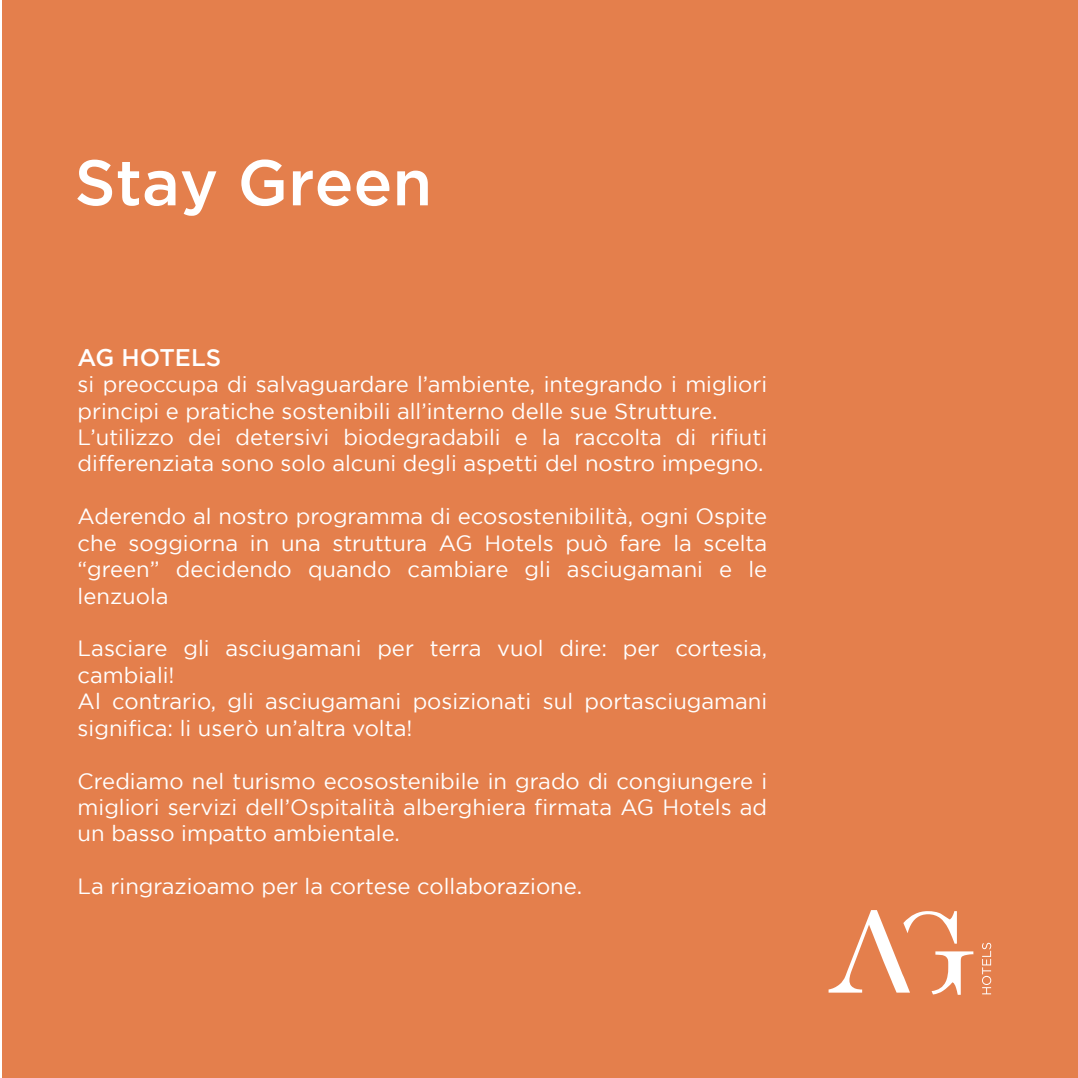
<style>
.page{position:relative;width:1078px;height:1078px;background:#fff}
.page>*{position:absolute;margin:0;border:0;box-sizing:border-box;transform-origin:0 0}
.t1{font:500 64.4px "Gotham";color:#fff}
.t2{font:500 24px "Gotham";color:#fff}
.t3{font:22px/26.4px "Gotham";color:#fff}
</style>
<div class="page">
<div style="left:2px;top:0;width:1075px;height:1077px;background:#e47f4c"></div>
<svg style="left:982px;top:942px;width:9px;height:52px"></svg>
<svg style="left:828px;top:910px;width:145px;height:84px"></svg>
<h1 class="t1" style="left:74px;top:146px;width:359px">Stay Green</h1>
<p class="t2" style="left:78px;top:343px;width:145px">AG HOTELS</p>
<p class="t3" style="left:78px;top:371px;width:691px">si preoccupa di salvaguardare l’ambiente, integrando i migliori principi e pratiche sostenibili all’interno delle sue Strutture.<br>L’utilizzo dei detersivi biodegradabili e la raccolta di rifiuti differenziata sono solo alcuni degli aspetti del nostro impegno.</p>
<p class="t3" style="left:78px;top:503px;width:691px;text-align:justify">Aderendo al nostro programma di ecosostenibilità, ogni Ospite che soggiorna in una struttura AG Hotels può fare la scelta “green” decidendo quando cambiare gli asciugamani e le lenzuola</p>
<p class="t3" style="left:78px;top:635px;width:691px">Lasciare gli asciugamani per terra vuol dire: per cortesia, cambiali!<br>Al contrario, gli asciugamani posizionati sul portasciugamani significa: li userò un’altra volta!</p>
<p class="t3" style="left:78px;top:767px;width:691px;text-align:justify">Crediamo nel turismo ecosostenibile in grado di congiungere i migliori servizi dell’Ospitalità alberghiera firmata AG Hotels ad un basso impatto ambientale.</p>
<p class="t3" style="left:78px;top:872px;width:506px">La ringrazioamo per la cortese collaborazione.</p>
</div>
